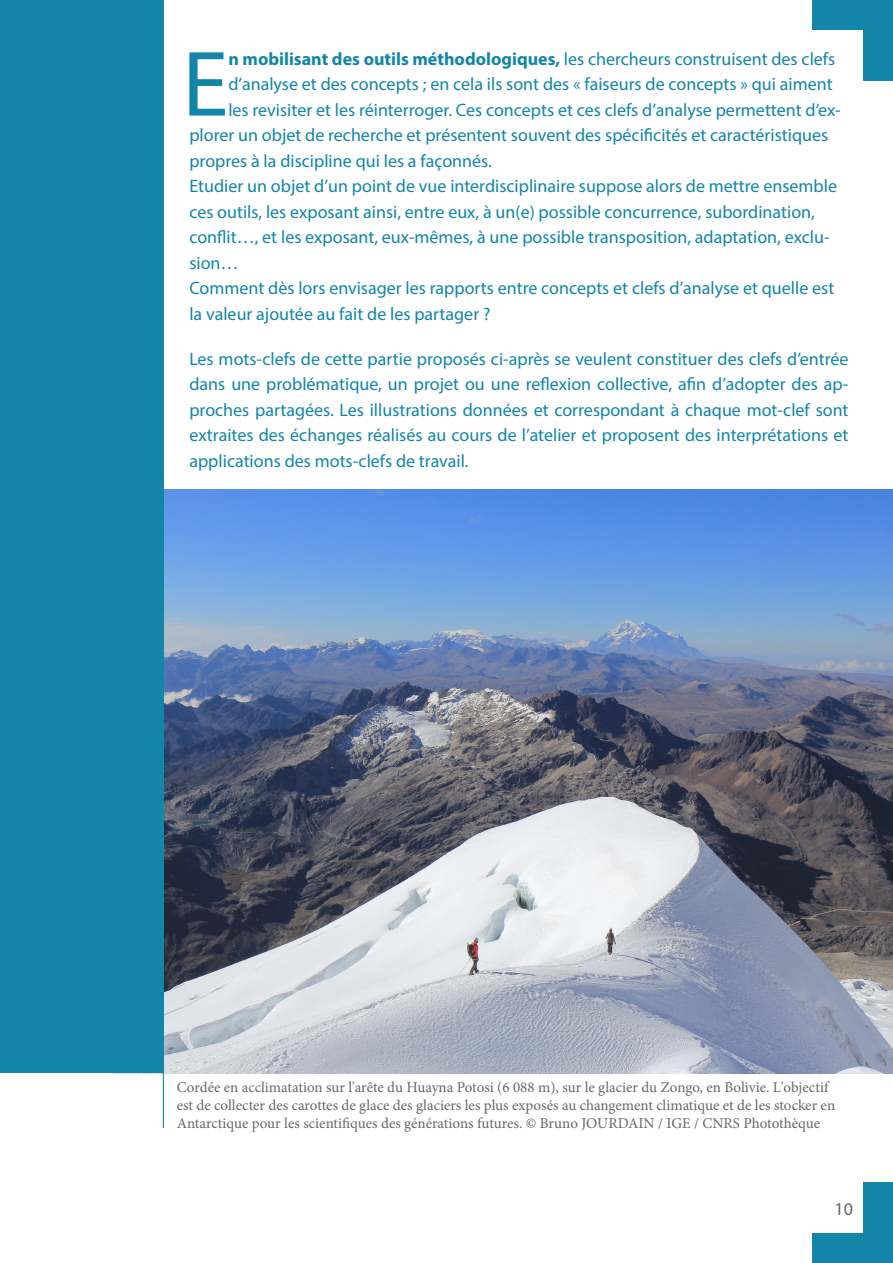
<style>
.page{position:relative;width:893px;height:1263px;background:#fff}
.page>*{position:absolute;margin:0;border:0;box-sizing:border-box;transform-origin:0 0}
.t1{font:93.6px "Myriad Pro";color:#1285a8}
.t2{font:18px/25.5px "Myriad Pro";color:#1285a8}
.t3{font:700 18px "Myriad Pro";color:#1285a8}
.t4{font:18px "Myriad Pro";color:#67676a}
.t5{font:15px/18px "Minion Pro";color:#67676a}
.s1{font-weight:400}
</style>
<div class="page">
<img style="left:164px;top:490px;width:729px;height:583px">
<hr style="left:163px;top:1073px;width:1px;height:55px;background:#1285a8">
<div style="left:0;top:0;width:164px;height:1073px;background:#1285a8"></div>
<div style="left:863px;top:1182px;width:30px;height:81px;background:#1285a8"></div>
<div style="left:812px;top:1233px;width:81px;height:30px;background:#1285a8"></div>
<div style="left:812px;top:0;width:81px;height:30px;background:#1285a8"></div>
<div style="left:863px;top:0;width:30px;height:81px;background:#1285a8"></div>
<p class="t1" style="left:182px;top:26px;width:48px">E</p>
<p class="t3" style="left:228px;top:47px;width:608px">n mobilisant des outils méthodologiques, <span class="s1">les chercheurs construisent des clefs</span></p>
<p class="t2" style="left:228px;top:71px;width:606px">d’analyse et des concepts ; en cela ils sont des « faiseurs de concepts » qui aiment</p>
<p class="t2" style="left:228px;top:96px;width:614px">les revisiter et les réinterroger. Ces concepts et ces clefs d’analyse permettent d’ex-</p>
<p class="t2" style="left:189px;top:122px;width:640px">plorer un objet de recherche et présentent souvent des spécificités et caractéristiques</p>
<p class="t2" style="left:189px;top:147px;width:304px">propres à la discipline qui les a façonnés.</p>
<p class="t2" style="left:189px;top:173px;width:649px">Etudier un objet d’un point de vue interdisciplinaire suppose alors de mettre ensemble ces outils, les exposant ainsi, entre eux, à un(e) possible concurrence, subordination, conflit…, et les exposant, eux-mêmes, à une possible transposition, adaptation, exclu&shy;sion…</p>
<p class="t2" style="left:189px;top:275px;width:646px">Comment dès lors envisager les rapports entre concepts et clefs d’analyse et quelle est la valeur ajoutée au fait de les partager ?</p>
<p class="t2" style="left:189px;top:345px;width:661px;text-align:justify">Les mots-clefs de cette partie proposés ci-après se veulent constituer des clefs d’entrée dans une problématique, un projet ou une reflexion collective, afin d’adopter des ap&shy;proches partagées. Les illustrations données et correspondant à chaque mot-clef sont extraites des échanges réalisés au cours de l’atelier et proposent des interprétations et applications des mots-clefs de travail.</p>
<p class="t5" style="left:177px;top:1079px;width:660px">Cordée en acclimatation sur l'arête du Huayna Potosi (6 088 m), sur le glacier du Zongo, en Bolivie. L'objectif est de collecter des carottes de glace des glaciers les plus exposés au changement climatique et de les stocker en<br>Antarctique pour les scientifiques des générations futures. © Bruno JOURDAIN / IGE / CNRS Photothèque</p>
<p class="t4" style="left:834px;top:1197px;width:20px">10</p>
</div>
